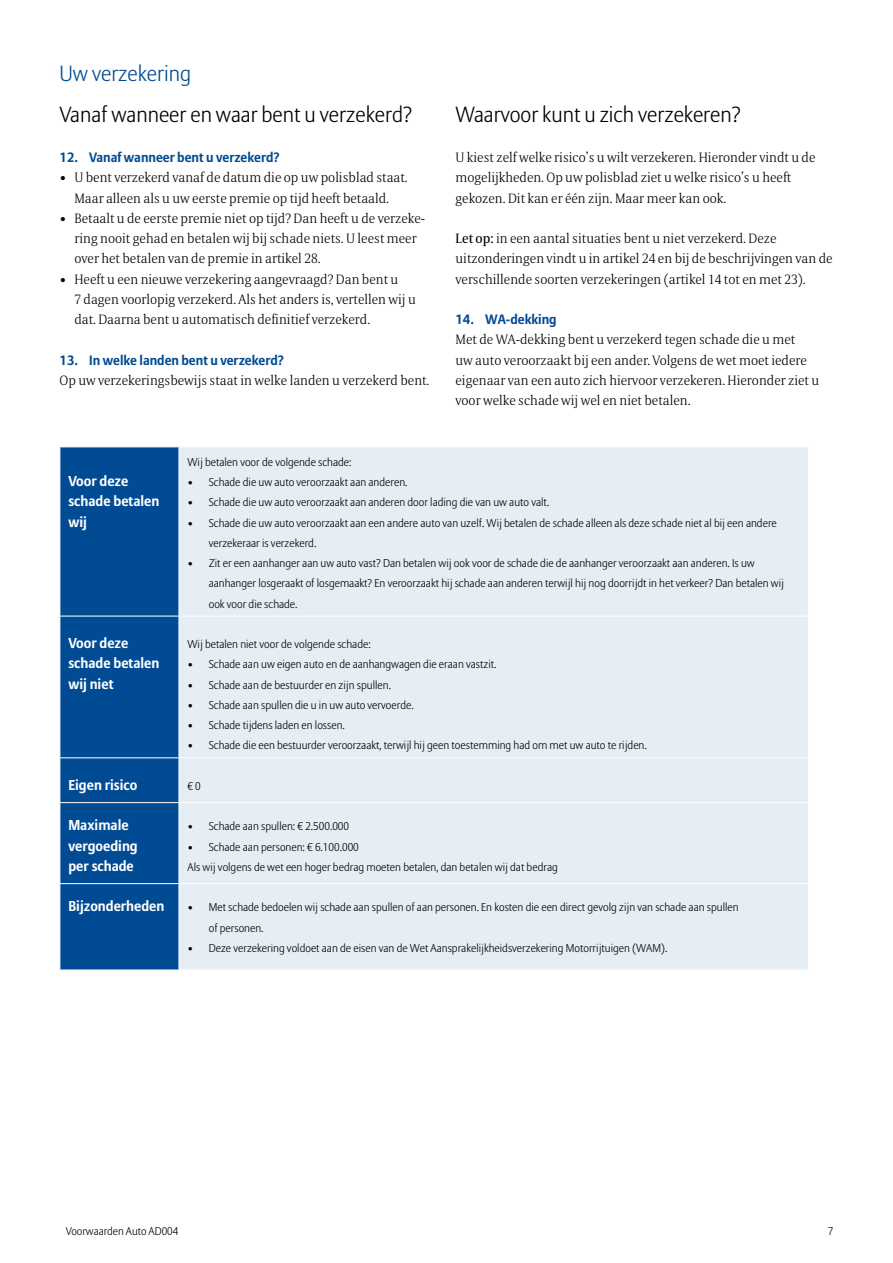
<style>
.page{position:relative;width:893px;height:1263px;background:#fff}
.page>*{position:absolute;margin:0;border:0;box-sizing:border-box;transform-origin:0 0}
.t1{font:300 21.75px "Allianz Sans";color:#000}
.t2{font:300 21.75px "Allianz Sans";color:#004b93}
.t3{font:700 14.25px/20.2px "Allianz Sans";color:#fff}
.t4{font:300 13.5px/20.2px "Allianz Serif";color:#000}
.t5{font:700 13.5px "Allianz Sans";color:#004b93}
.t6{font:300 11.25px/20.2px "Allianz Sans";color:#000}
.t7{font:300 11.1px "Allianz Sans";color:#000}
.s1{font-weight:400}
</style>
<div class="page">
<div style="left:61px;top:447px;width:118px;height:523px;background:#004b93"></div>
<div style="left:180px;top:447px;width:628px;height:523px;background:#e6edf4"></div>
<hr style="left:60px;top:616px;width:119px;height:1px;background:#fff">
<hr style="left:179px;top:616px;width:630px;height:1px;background:#fff">
<hr style="left:60px;top:757px;width:119px;height:1px;background:#fff">
<hr style="left:179px;top:757px;width:630px;height:1px;background:#fff">
<hr style="left:60px;top:802px;width:119px;height:1px;background:#fff">
<hr style="left:179px;top:802px;width:630px;height:1px;background:#fff">
<hr style="left:60px;top:883px;width:119px;height:1px;background:#fff">
<hr style="left:179px;top:883px;width:630px;height:1px;background:#fff">
<h1 class="t2" style="left:60px;top:60px;width:133px">Uw verzekering</h1>
<h1 class="t1" style="left:60px;top:101px;width:354px">Vanaf wanneer en waar bent u verzekerd?</h1>
<p class="t5" style="left:60px;top:149px;width:222px">12. Vanaf wanneer bent u verzekerd?</p>
<p class="t4" style="left:60px;top:167px;width:350px;text-align:center">• U bent verzekerd vanaf de datum die op uw polisblad staat.<br>Maar alleen als u uw eerste premie op tijd heeft betaald.</p>
<p class="t4" style="left:74px;top:208px;width:352px;text-indent:-15px">• Betaalt u de eerste premie niet op tijd? Dan heeft u de verzeke&shy;ring nooit gehad en betalen wij bij schade niets. U leest meer over het betalen van de premie in artikel 28.</p>
<p class="t4" style="left:74px;top:268px;width:343px;text-indent:-15px">• Heeft u een nieuwe verzekering aangevraagd? Dan bent u<br>7 dagen voorlopig verzekerd. Als het anders is, vertellen wij u dat. Daarna bent u automatisch definitief verzekerd.</p>
<p class="t5" style="left:60px;top:352px;width:226px">13. In welke landen bent u verzekerd?</p>
<p class="t4" style="left:60px;top:370px;width:371px">Op uw verzekeringsbewijs staat in welke landen u verzekerd bent.</p>
<h1 class="t1" style="left:455px;top:101px;width:287px">Waarvoor kunt u zich verzekeren?</h1>
<p class="t4" style="left:455px;top:147px;width:361px">U kiest zelf welke risico’s u wilt verzekeren. Hieronder vindt u de mogelijkheden. Op uw polisblad ziet u welke risico’s u heeft gekozen. Dit kan er één zijn. Maar meer kan ook.</p>
<p class="t4" style="left:455px;top:228px;width:379px"><span class="s1">Let op:</span> in een aantal situaties bent u niet verzekerd. Deze uitzonderingen vindt u in artikel 24 en bij de beschrijvingen van de verschillende soorten verzekeringen (artikel 14 tot en met 23).</p>
<p class="t5" style="left:455px;top:311px;width:103px">14. WA-dekking</p>
<p class="t4" style="left:455px;top:329px;width:365px">Met de WA-dekking bent u verzekerd tegen schade die u met<br>uw auto veroorzaakt bij een ander. Volgens de wet moet iedere eigenaar van een auto zich hiervoor verzekeren. Hieronder ziet u voor welke schade wij wel en niet betalen.</p>
<p class="t3" style="left:68px;top:471px;width:93px">Voor deze schade betalen wij</p>
<p class="t6" style="left:187px;top:452px;width:166px">Wij betalen voor de volgende schade:</p>
<p class="t6" style="left:187px;top:472px;width:222px">• Schade die uw auto veroorzaakt aan anderen.</p>
<p class="t6" style="left:187px;top:492px;width:363px">• Schade die uw auto veroorzaakt aan anderen door lading die van uw auto valt.</p>
<p class="t6" style="left:209px;top:512px;width:570px;text-indent:-21px">• Schade die uw auto veroorzaakt aan een andere auto van uzelf. Wij betalen de schade alleen als deze schade niet al bij een andere verzekeraar is verzekerd.</p>
<p class="t6" style="left:209px;top:553px;width:577px;text-indent:-21px">• Zit er een aanhanger aan uw auto vast? Dan betalen wij ook voor de schade die de aanhanger veroorzaakt aan anderen. Is uw aanhanger losgeraakt of losgemaakt? En veroorzaakt hij schade aan anderen terwijl hij nog doorrijdt in het verkeer? Dan betalen wij ook voor die schade.</p>
<p class="t3" style="left:68px;top:633px;width:93px">Voor deze schade betalen wij niet</p>
<p class="t6" style="left:187px;top:634px;width:185px">Wij betalen niet voor de volgende schade:</p>
<p class="t6" style="left:187px;top:654px;width:310px">• Schade aan uw eigen auto en de aanhangwagen die eraan vastzit.</p>
<p class="t6" style="left:187px;top:674px;width:205px">• Schade aan de bestuurder en zijn spullen.</p>
<p class="t6" style="left:187px;top:695px;width:228px">• Schade aan spullen die u in uw auto vervoerde.</p>
<p class="t6" style="left:187px;top:715px;width:159px">• Schade tijdens laden en lossen.</p>
<p class="t6" style="left:187px;top:735px;width:461px">• Schade die een bestuurder veroorzaakt, terwijl hij geen toestemming had om met uw auto te rijden.</p>
<p class="t3" style="left:68px;top:774px;width:70px">Eigen risico</p>
<p class="t6" style="left:187px;top:776px;width:15px">€ 0</p>
<p class="t3" style="left:68px;top:815px;width:71px">Maximale vergoeding per schade</p>
<p class="t6" style="left:187px;top:816px;width:163px">• Schade aan spullen: € 2.500.000</p>
<p class="t6" style="left:187px;top:836px;width:372px">• Schade aan personen: € 6.100.000<br>Als wij volgens de wet een hoger bedrag moeten betalen, dan betalen wij dat bedrag</p>
<p class="t3" style="left:68px;top:896px;width:98px">Bijzonderheden</p>
<p class="t6" style="left:209px;top:897px;width:531px;text-indent:-21px">• Met schade bedoelen wij schade aan spullen of aan personen. En kosten die een direct gevolg zijn van schade aan spullen of personen.</p>
<p class="t6" style="left:187px;top:938px;width:481px">• Deze verzekering voldoet aan de eisen van de Wet Aansprakelijkheidsverzekering Motorrijtuigen (WAM).</p>
<p class="t7" style="left:66px;top:1224px;width:114px">Voorwaarden Auto AD004</p>
<p class="t6" style="left:828px;top:1221px;width:7px">7</p>
</div>
